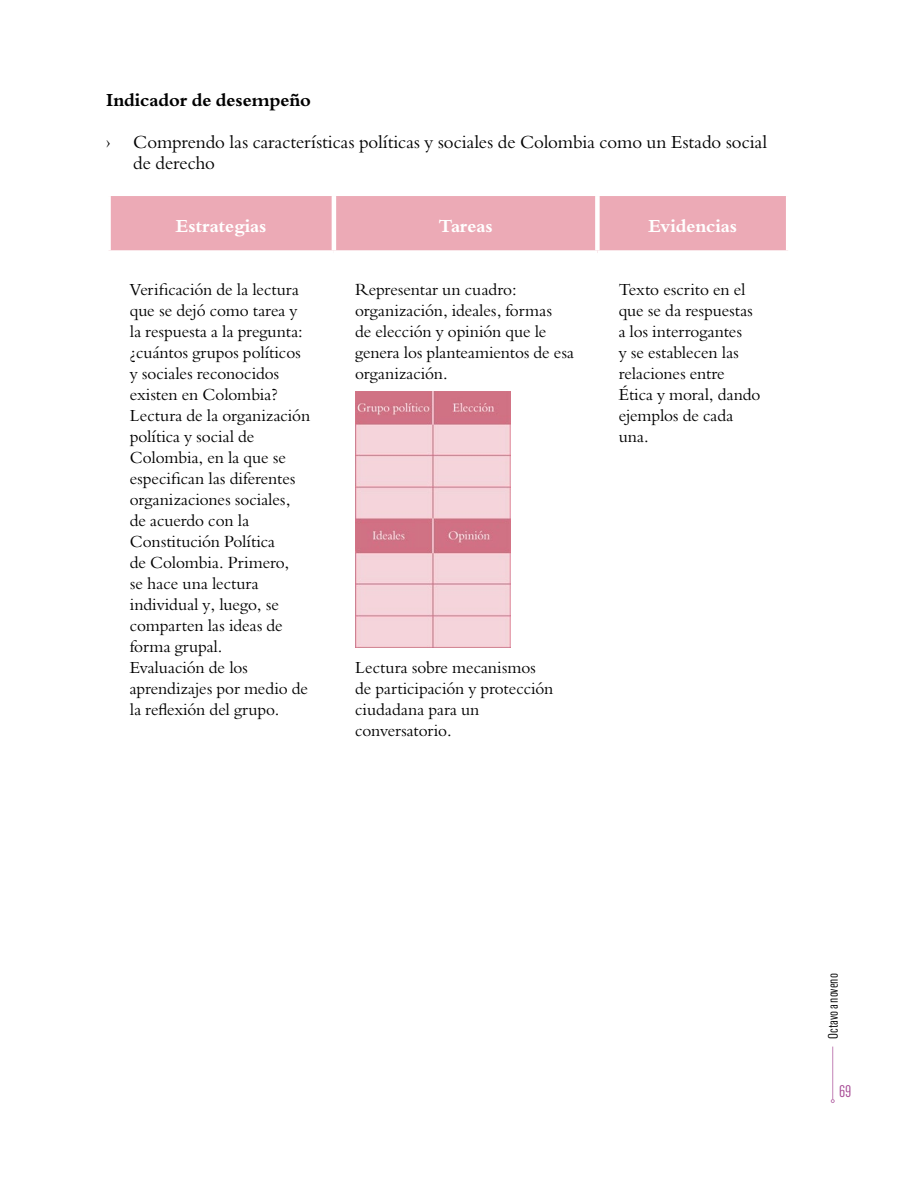
<style>
.page{position:relative;width:918px;height:1188px;background:#fff}
.page>*{position:absolute;margin:0;border:0;box-sizing:border-box;transform-origin:0 0}
.t1{font:18px/21px "Borgia Pro";color:#000}
.t2{font:700 18px "Borgia Pro";color:#fff}
.t3{font:700 18px "Borgia Pro";letter-spacing:-.005em;color:#000}
.t4{font:16.5px/21px "Borgia Pro";color:#000}
.t5{font:16.5px "Flama Condensed";color:#a84d97}
.t6{font:13.5px "Flama Condensed";color:#000}
</style>
<div class="page">
<div style="left:111px;top:196px;width:675px;height:54px;background:#ecaab6"></div>
<hr style="left:332px;top:196px;width:4px;height:54px;background:#fff">
<div style="left:595px;top:196px;width:5px;height:54px;background:#fff"></div>
<img style="left:355px;top:392px;width:156px;height:256px">
<hr style="left:832px;top:1047px;width:1px;height:53px;background:#c282b6">
<svg style="left:831px;top:1099px;width:4px;height:4px"></svg>
<p class="t3" style="left:106px;top:89px;width:206px">Indicador de desempeño</p>
<p class="t1" style="left:106px;top:132px;width:6px">›</p>
<p class="t1" style="left:133px;top:132px;width:635px">Comprendo las características políticas y sociales de Colombia como un Estado social de derecho</p>
<p class="t2" style="left:176px;top:215px;width:92px">Estrategias</p>
<p class="t2" style="left:438px;top:215px;width:56px">Tareas</p>
<p class="t2" style="left:648px;top:215px;width:90px">Evidencias</p>
<p class="t4" style="left:130px;top:279px;width:182px">Verificación de la lectura que se dejó como tarea y la respuesta a la pregunta: ¿cuántos grupos políticos y sociales reconocidos existen en Colombia?<br>Lectura de la organización política y social de<br>Colombia, en la que se especifican las diferentes organizaciones sociales, de acuerdo con la<br>Constitución Política<br>de Colombia. Primero,<br>se hace una lectura individual y, luego, se comparten las ideas de forma grupal.<br>Evaluación de los aprendizajes por medio de la reflexión del grupo.</p>
<p class="t4" style="left:355px;top:279px;width:220px">Representar un cuadro: organización, ideales, formas<br>de elección y opinión que le genera los planteamientos de esa organización.</p>
<p class="t4" style="left:355px;top:657px;width:200px">Lectura sobre mecanismos de participación y protección ciudadana para un conversatorio.</p>
<p class="t4" style="left:619px;top:279px;width:143px">Texto escrito en el que se da respuestas a los interrogantes<br>y se establecen las relaciones entre<br>Ética y moral, dando ejemplos de cada una.</p>
<p class="t6" style="left:825px;top:1039px;width:67px;rotate:-90deg">Octavo a noveno</p>
<p class="t5" style="left:839px;top:1081px;width:14px">69</p>
</div>
